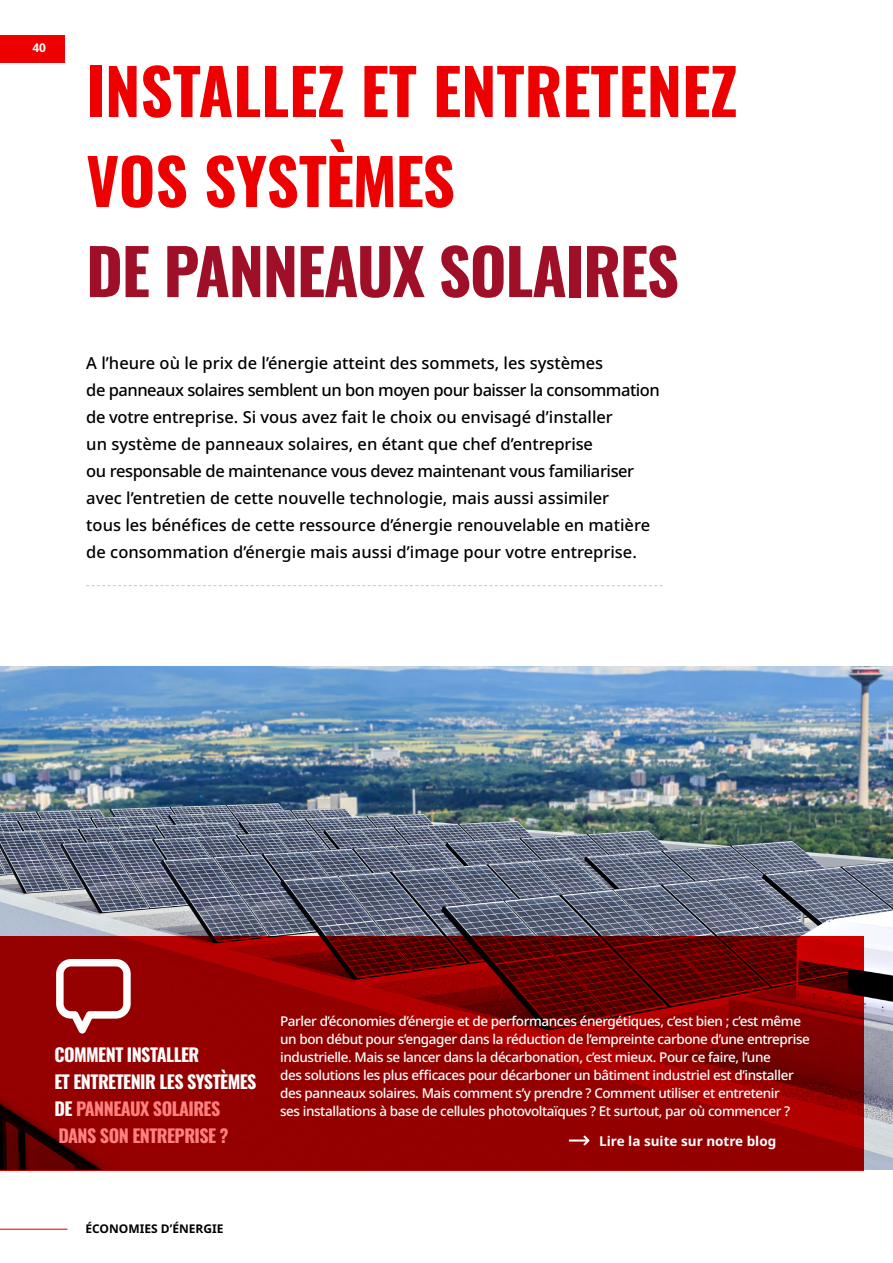
<style>
.page{position:relative;width:893px;height:1263px;background:#fff}
.page>*{position:absolute;margin:0;border:0;box-sizing:border-box;transform-origin:0 0}
.t1{font:700 63px/90px "Oswald";color:#ef0000}
.t2{font:700 63px "Oswald";letter-spacing:-.02em;color:#a00f28}
.t3{font:700 18px/27px "Oswald";letter-spacing:-.03em;color:#fff}
.t4{font:500 16.5px/27px "Noto Sans";color:#000}
.t5{font:500 13.5px/18px "Noto Sans";letter-spacing:-.03em;color:#fff}
.t6{font:700 13.5px "Noto Sans";color:#fff}
.t7{font:700 12px "Noto Sans";color:#000}
.t8{font:700 12px "Noto Sans";color:#fff}
.s1{color:#ff8282}
</style>
<div class="page">
<div style="left:0;top:36px;width:64px;height:27px;background:#ef0000"></div>
<hr style="left:0;top:1229px;width:67px;height:1px;background:#ef0000">
<img style="left:0;top:666px;width:893px;height:503px">
<svg style="left:0;top:936px;width:864px;height:234px;background:#8b0000"></svg>
<svg style="left:56px;top:959px;width:75px;height:74px"></svg>
<svg style="left:569px;top:1135px;width:21px;height:11px"></svg>
<svg style="left:86px;top:585px;width:577px;height:1px"></svg>
<p class="t8" style="left:33px;top:41px;width:15px">40</p>
<h1 class="t1" style="left:86px;top:40px;width:653px">INSTALLEZ ET ENTRETENEZ<br>VOS SYSTÈMES</h1>
<h1 class="t2" style="left:86px;top:215px;width:594px">DE PANNEAUX SOLAIRES</h1>
<p class="t4" style="left:86px;top:350px;width:575px">A l’heure où le prix de l’énergie atteint des sommets, les systèmes<br>de panneaux solaires semblent un bon moyen pour baisser la consommation de votre entreprise. Si vous avez fait le choix ou envisagé d’installer<br>un système de panneaux solaires, en étant que chef d’entreprise<br>ou responsable de maintenance vous devez maintenant vous familiariser avec l’entretien de cette nouvelle technologie, mais aussi assimiler<br>tous les bénéfices de cette ressource d’énergie renouvelable en matière de consommation d’énergie mais aussi d’image pour votre entreprise.</p>
<p class="t3" style="left:54px;top:1039px;width:204px">COMMENT INSTALLER<br>ET ENTRETENIR LES SYSTÈMES<br>DE <span class="s1">PANNEAUX SOLAIRES<br>DANS SON ENTREPRISE ?</span></p>
<p class="t5" style="left:280px;top:1012px;width:531px">Parler d’économies d’énergie et de performances énergétiques, c’est bien ; c’est même un bon début pour s’engager dans la réduction de l’empreinte carbone d’une entreprise industrielle. Mais se lancer dans la décarbonation, c’est mieux. Pour ce faire, l’une<br>des solutions les plus efficaces pour décarboner un bâtiment industriel est d’installer des panneaux solaires. Mais comment s’y prendre ? Comment utiliser et entretenir<br>ses installations à base de cellules photovoltaïques ? Et surtout, par où commencer ?</p>
<p class="t6" style="left:599px;top:1133px;width:179px">Lire la suite sur notre blog</p>
<p class="t7" style="left:86px;top:1222px;width:140px">ÉCONOMIES D’ÉNERGIE</p>
</div>
